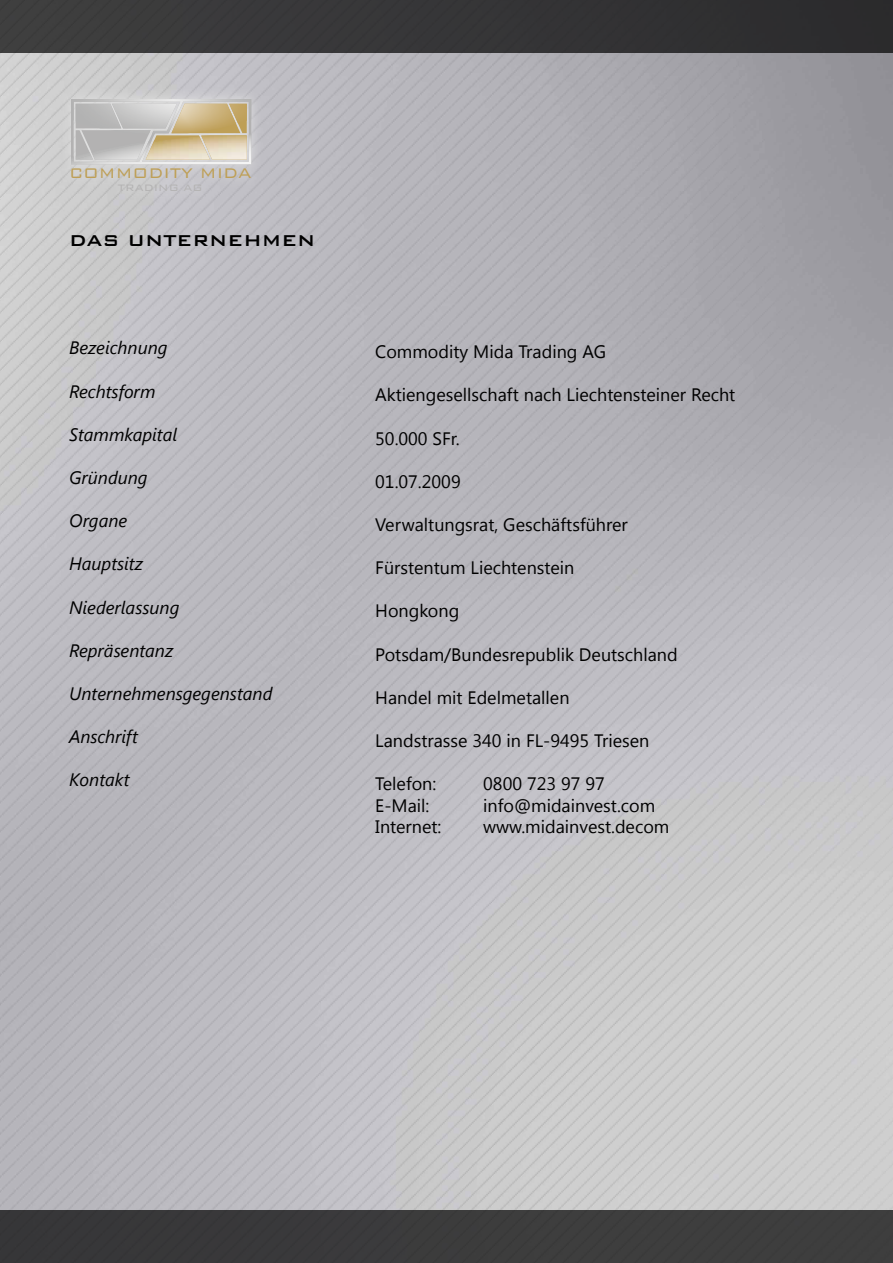
<style>
.page{position:relative;width:893px;height:1263px;background:#fff}
.page>*{position:absolute;margin:0;border:0;box-sizing:border-box;transform-origin:0 0}
.t1{font:500 21px "Bank Gothic BT";color:#000}
.t2{font:300 18.6px "Bank Gothic BT";color:#be9f56}
.t3{font:18px "Segoe UI";color:#000}
.t4{font:italic 18px "Segoe UI";color:#000}
.t5{font:300 12.45px "Bank Gothic BT";color:#b3b2b2}
</style>
<div class="page">
<img style="left:0;top:53px;width:893px;height:1157px">
<div style="left:0;top:0;width:893px;height:53px;background:#363637"></div>
<div style="left:0;top:1210px;width:893px;height:53px;background:#3b3b3c"></div>
<div style="left:60px;top:87px;width:203px;height:115px;background:linear-gradient(to right,#d0d1cf,#c2c1c7)"></div>
<svg style="left:71px;top:99px;width:180px;height:65px"></svg>
<p class="t2" style="left:69px;top:163px;width:184px">COMMODITY MIDA</p>
<p class="t5" style="left:118px;top:181px;width:86px">TRADING AG</p>
<p class="t1" style="left:69px;top:229px;width:248px">DAS UNTERNEHMEN</p>
<p class="t4" style="left:69px;top:335px;width:100px">Bezeichnung</p>
<p class="t4" style="left:69px;top:379px;width:88px">Rechtsform</p>
<p class="t4" style="left:69px;top:422px;width:110px">Stammkapital</p>
<p class="t4" style="left:69px;top:465px;width:80px">Gründung</p>
<p class="t4" style="left:69px;top:508px;width:60px">Organe</p>
<p class="t4" style="left:69px;top:551px;width:75px">Hauptsitz</p>
<p class="t4" style="left:69px;top:595px;width:112px">Niederlassung</p>
<p class="t4" style="left:69px;top:638px;width:106px">Repräsentanz</p>
<p class="t4" style="left:69px;top:681px;width:205px">Unternehmensgegenstand</p>
<p class="t4" style="left:69px;top:724px;width:70px">Anschrift</p>
<p class="t4" style="left:69px;top:767px;width:62px">Kontakt</p>
<p class="t3" style="left:375px;top:339px;width:232px">Commodity Mida Trading AG</p>
<p class="t3" style="left:375px;top:382px;width:362px">Aktiengesellschaft nach Liechtensteiner Recht</p>
<p class="t3" style="left:375px;top:426px;width:86px">50.000 SFr.</p>
<p class="t3" style="left:375px;top:469px;width:87px">01.07.2009</p>
<p class="t3" style="left:375px;top:512px;width:254px">Verwaltungsrat, Geschäftsführer</p>
<p class="t3" style="left:375px;top:555px;width:201px">Fürstentum Liechtenstein</p>
<p class="t3" style="left:375px;top:598px;width:86px">Hongkong</p>
<p class="t3" style="left:375px;top:642px;width:304px">Potsdam/Bundesrepublik Deutschland</p>
<p class="t3" style="left:375px;top:685px;width:196px">Handel mit Edelmetallen</p>
<p class="t3" style="left:375px;top:728px;width:276px">Landstrasse 340 in FL-9495 Triesen</p>
<p class="t3" style="left:375px;top:771px;width:63px">Telefon:</p>
<p class="t3" style="left:483px;top:771px;width:123px">0800 723 97 97</p>
<p class="t3" style="left:375px;top:793px;width:56px">E-Mail:</p>
<p class="t3" style="left:483px;top:793px;width:174px">info@midainvest.com</p>
<p class="t3" style="left:375px;top:814px;width:68px">Internet:</p>
<p class="t3" style="left:483px;top:814px;width:188px">www.midainvest.decom</p>
</div>
